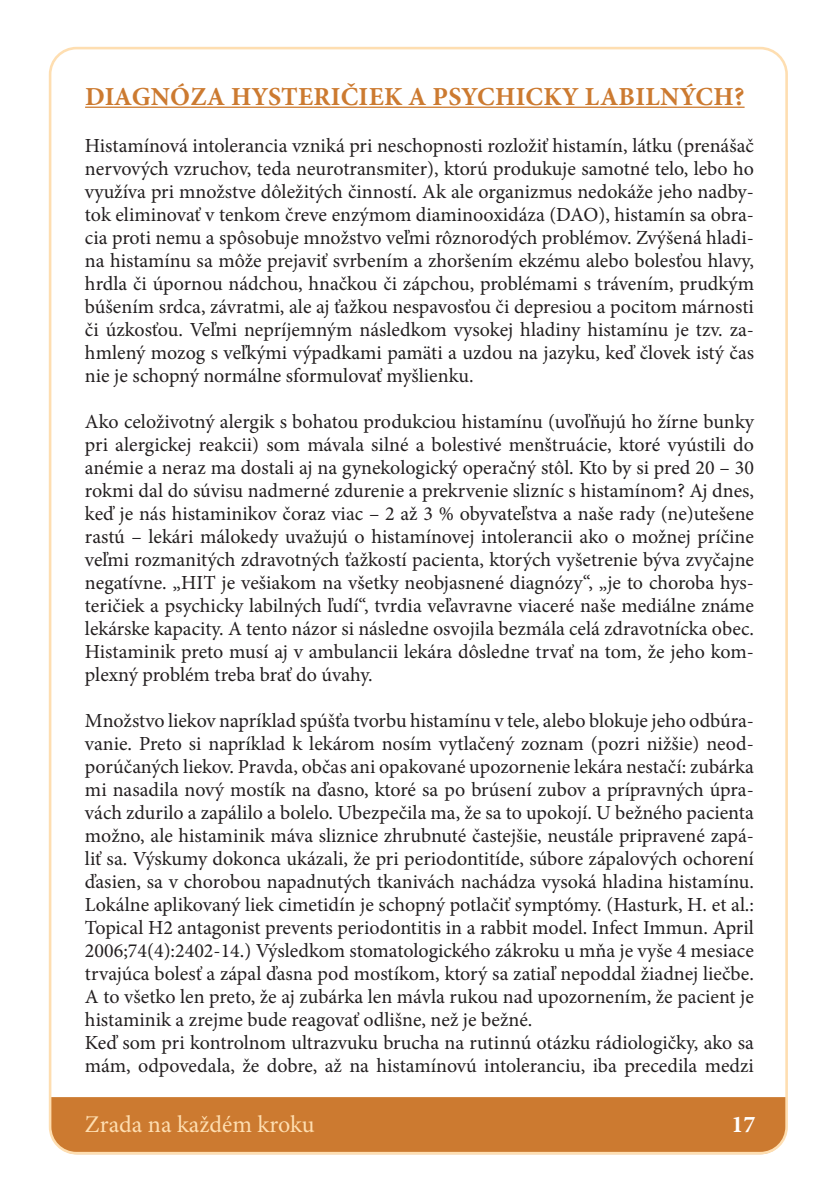
<style>
.page{position:relative;width:839px;height:1191px;background:#fff}
.page>*{position:absolute;margin:0;border:0;box-sizing:border-box;transform-origin:0 0}
.t1{font:700 26px "Minion Pro";letter-spacing:.01em;color:#cc7a30}
.t2{font:24px "Minion Pro";color:#fedeb1}
.t3{font:700 24px "Minion Pro";color:#fff}
.t4{font:20px/23px "Minion Pro";color:#231f20;text-align:justify}
</style>
<div class="page">
<svg style="left:50px;top:1097px;width:734px;height:57px;background:#ce7f36"></svg>
<hr style="left:85px;top:107px;width:660px;height:1px;background:#cc7a30">
<h1 class="t1" style="left:85px;top:78px;width:661px">DIAGNÓZA HYSTERIČIEK A PSYCHICKY LABILNÝCH?</h1>
<p class="t4" style="left:85px;top:134px;width:671px">Histamínová intolerancia vzniká pri neschopnosti rozložiť histamín, látku (prenášač nervových vzruchov, teda neurotransmiter), ktorú produkuje samotné telo, lebo ho využíva pri množstve dôležitých činností. Ak ale organizmus nedokáže jeho nadby&shy;tok eliminovať v tenkom čreve enzýmom diaminooxidáza (DAO), histamín sa obra&shy;cia proti nemu a spôsobuje množstvo veľmi rôznorodých problémov. Zvýšená hladi&shy;na histamínu sa môže prejaviť svrbením a zhoršením ekzému alebo bolesťou hlavy, hrdla či úpornou nádchou, hnačkou či zápchou, problémami s trávením, prudkým búšením srdca, závratmi, ale aj ťažkou nespavosťou či depresiou a pocitom márnosti či úzkosťou. Veľmi nepríjemným následkom vysokej hladiny histamínu je tzv. za&shy;hmlený mozog s veľkými výpadkami pamäti a uzdou na jazyku, keď človek istý čas nie je schopný normálne sformulovať myšlienku.</p>
<p class="t4" style="left:85px;top:410px;width:671px">Ako celoživotný alergik s bohatou produkciou histamínu (uvoľňujú ho žírne bunky pri alergickej reakcii) som mávala silné a bolestivé menštruácie, ktoré vyústili do anémie a neraz ma dostali aj na gynekologický operačný stôl. Kto by si pred 20 – 30 rokmi dal do súvisu nadmerné zdurenie a prekrvenie slizníc s histamínom? Aj dnes, keď je nás histaminikov čoraz viac – 2 až 3 % obyvateľstva a naše rady (ne)utešene rastú – lekári málokedy uvažujú o histamínovej intolerancii ako o možnej príčine veľmi rozmanitých zdravotných ťažkostí pacienta, ktorých vyšetrenie býva zvyčajne negatívne. „HIT je vešiakom na všetky neobjasnené diagnózy“, „je to choroba hys&shy;teričiek a psychicky labilných ľudí“, tvrdia veľavravne viaceré naše mediálne známe lekárske kapacity. A tento názor si následne osvojila bezmála celá zdravotnícka obec.<br>Histaminik preto musí aj v ambulancii lekára dôsledne trvať na tom, že jeho kom&shy;plexný problém treba brať do úvahy.</p>
<p class="t4" style="left:85px;top:709px;width:671px;text-align:left">Množstvo liekov napríklad spúšťa tvorbu histamínu v tele, alebo blokuje jeho odbúra&shy;vanie. Preto si napríklad k lekárom nosím vytlačený zoznam (pozri nižšie) neod&shy;porúčaných liekov. Pravda, občas ani opakované upozornenie lekára nestačí: zubárka mi nasadila nový mostík na ďasno, ktoré sa po brúsení zubov a prípravných úpra&shy;vách zdurilo a zapálilo a bolelo. Ubezpečila ma, že sa to upokojí. U bežného pacienta možno, ale histaminik máva sliznice zhrubnuté častejšie, neustále pripravené zapá&shy;liť sa. Výskumy dokonca ukázali, že pri periodontitíde, súbore zápalových ochorení ďasien, sa v chorobou napadnutých tkanivách nachádza vysoká hladina histamínu.<br>Lokálne aplikovaný liek cimetidín je schopný potlačiť symptómy. (Hasturk, H. et al.:<br>Topical H2 antagonist prevents periodontitis in a rabbit model. Infect Immun. April 2006;74(4):2402-14.) Výsledkom stomatologického zákroku u mňa je vyše 4 mesiace trvajúca bolesť a zápal ďasna pod mostíkom, ktorý sa zatiaľ nepoddal žiadnej liečbe.<br>A to všetko len preto, že aj zubárka len mávla rukou nad upozornením, že pacient je histaminik a zrejme bude reagovať odlišne, než je bežné.<br>Keď som pri kontrolnom ultrazvuku brucha na rutinnú otázku rádiologičky, ako sa mám, odpovedala, že dobre, až na histamínovú intoleranciu, iba precedila medzi</p>
<p class="t2" style="left:85px;top:1108px;width:231px">Zrada na každém kroku</p>
<p class="t3" style="left:731px;top:1107px;width:25px">17</p>
</div>
